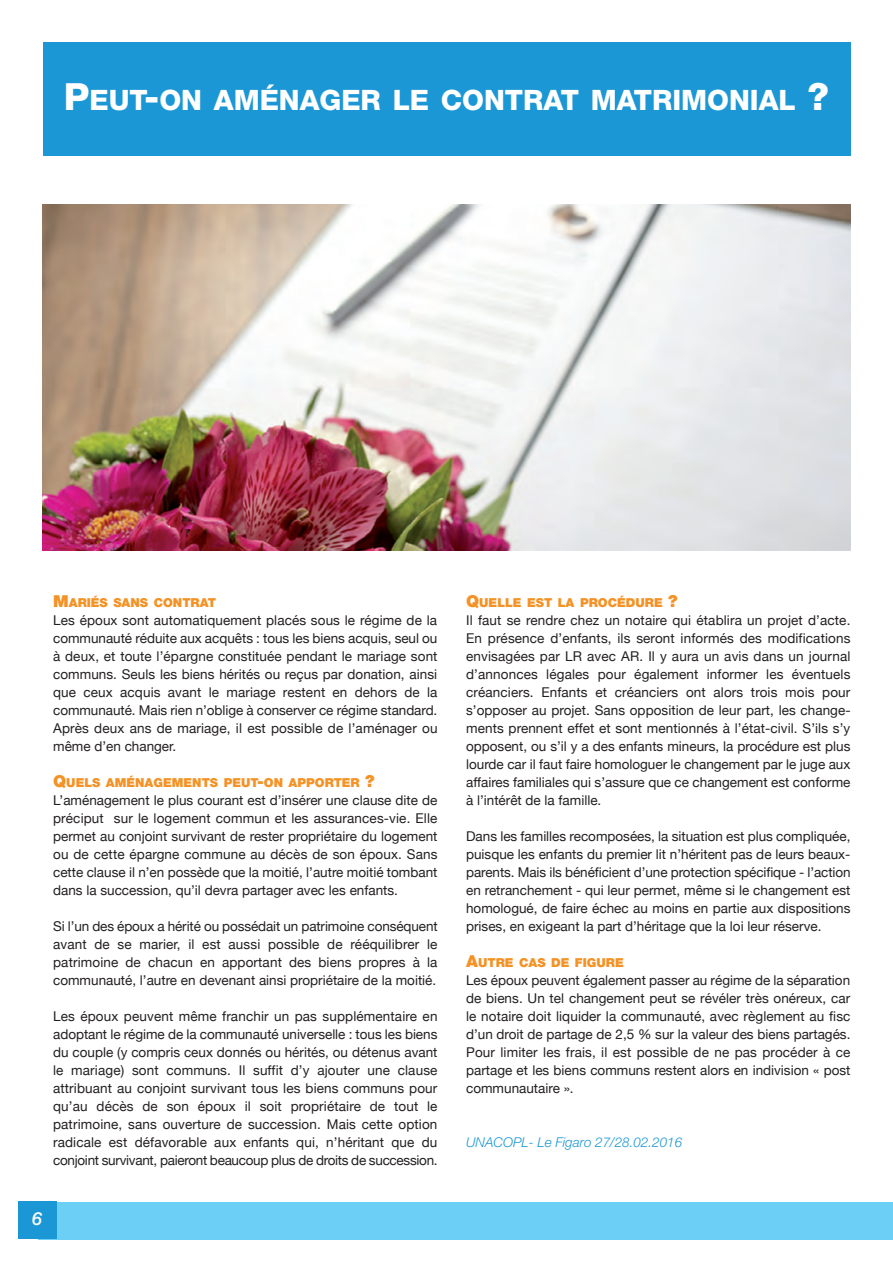
<style>
.page{position:relative;width:893px;height:1263px;background:#fff}
.page>*{position:absolute;margin:0;border:0;box-sizing:border-box;transform-origin:0 0}
.t1{font:800 28.2px "Helvetica Neue";color:#fff}
.t2{font:italic 500 18px "Helvetica Neue";color:#fff}
.t3{font:13.5px/18px "Helvetica Neue";color:#231f20;text-align:justify}
.t4{font:italic 300 13.5px "Helvetica Neue";color:#1c97d5}
.t5{font:900 12.3px "Helvetica Neue";color:#f49225}
.s1{font-size:37.5px}
.s2{font-size:16.5px}
</style>
<div class="page">
<div style="left:38px;top:1202px;width:855px;height:38px;background:#6bcff6"></div>
<div style="left:18px;top:1201px;width:38px;height:38px;background:#1c97d5"></div>
<div style="left:43px;top:43px;width:807px;height:113px;background:#1c97d5"></div>
<img style="left:43px;top:204px;width:807px;height:347px">
<h1 class="t1" style="left:64px;top:89px;width:767px"><span class="s1">P</span>EUT<span class="s1">-</span>ON AMÉNAGER LE CONTRAT MATRIMONIAL <span class="s1">?</span></h1>
<p class="t5" style="left:53px;top:598px;width:164px"><span class="s2">M</span>ARIÉS SANS CONTRAT</p>
<p class="t3" style="left:53px;top:611px;width:386px">Les époux sont automatiquement placés sous le régime de la communauté réduite aux acquêts : tous les biens acquis, seul ou à deux, et toute l’épargne constituée pendant le mariage sont communs. Seuls les biens hérités ou reçus par donation, ainsi que ceux acquis avant le mariage restent en dehors de la communauté. Mais rien n’oblige à conserver ce régime standard.<br>Après deux ans de mariage, il est possible de l’aménager ou même d’en changer.</p>
<p class="t5" style="left:53px;top:778px;width:323px"><span class="s2">Q</span>UELS AMÉNAGEMENTS PEUT<span class="s2">-</span>ON APPORTER <span class="s2">?</span></p>
<p class="t3" style="left:53px;top:791px;width:386px">L’aménagement le plus courant est d’insérer une clause dite de préciput sur le logement commun et les assurances-vie. Elle permet au conjoint survivant de rester propriétaire du logement ou de cette épargne commune au décès de son époux. Sans cette clause il n’en possède que la moitié, l’autre moitié tombant dans la succession, qu’il devra partager avec les enfants.</p>
<p class="t3" style="left:53px;top:917px;width:386px">Si l’un des époux a hérité ou possédait un patrimoine conséquent avant de se marier, il est aussi possible de rééquilibrer le patrimoine de chacun en apportant des biens propres à la communauté, l’autre en devenant ainsi propriétaire de la moitié.</p>
<p class="t3" style="left:53px;top:1007px;width:386px">Les époux peuvent même franchir un pas supplémentaire en adoptant le régime de la communauté universelle : tous les biens du couple (y compris ceux donnés ou hérités, ou détenus avant le mariage) sont communs. Il suffit d’y ajouter une clause attribuant au conjoint survivant tous les biens communs pour qu’au décès de son époux il soit propriétaire de tout le patrimoine, sans ouverture de succession. Mais cette option radicale est défavorable aux enfants qui, n’héritant que du conjoint survivant, paieront beaucoup plus de droits de succession.</p>
<h2 class="t2" style="left:32px;top:1212px;width:12px">6</h2>
<p class="t5" style="left:466px;top:598px;width:213px"><span class="s2">Q</span>UELLE EST LA PROCÉDURE <span class="s2">?</span></p>
<p class="t3" style="left:466px;top:611px;width:386px">Il faut se rendre chez un notaire qui établira un projet d’acte.<br>En présence d’enfants, ils seront informés des modifications envisagées par LR avec AR. Il y aura un avis dans un journal d’annonces légales pour également informer les éventuels créanciers. Enfants et créanciers ont alors trois mois pour s’opposer au projet. Sans opposition de leur part, les change&shy;ments prennent effet et sont mentionnés à l’état-civil. S’ils s’y opposent, ou s’il y a des enfants mineurs, la procédure est plus lourde car il faut faire homologuer le changement par le juge aux affaires familiales qui s’assure que ce changement est conforme à l’intérêt de la famille.</p>
<p class="t3" style="left:466px;top:827px;width:386px">Dans les familles recomposées, la situation est plus compliquée, puisque les enfants du premier lit n’héritent pas de leurs beaux&shy;parents. Mais ils bénéficient d’une protection spécifique - l’action en retranchement - qui leur permet, même si le changement est homologué, de faire échec au moins en partie aux dispositions prises, en exigeant la part d’héritage que la loi leur réserve.</p>
<p class="t5" style="left:466px;top:958px;width:159px"><span class="s2">A</span>UTRE CAS DE FIGURE</p>
<p class="t3" style="left:466px;top:971px;width:386px">Les époux peuvent également passer au régime de la séparation de biens. Un tel changement peut se révéler très onéreux, car le notaire doit liquider la communauté, avec règlement au fisc d’un droit de partage de 2,5 % sur la valeur des biens partagés.<br>Pour limiter les frais, il est possible de ne pas procéder à ce partage et les biens communs restent alors en indivision « post communautaire ».</p>
<p class="t4" style="left:466px;top:1137px;width:218px">UNACOPL- Le Figaro 27/28.02.2016</p>
</div>
